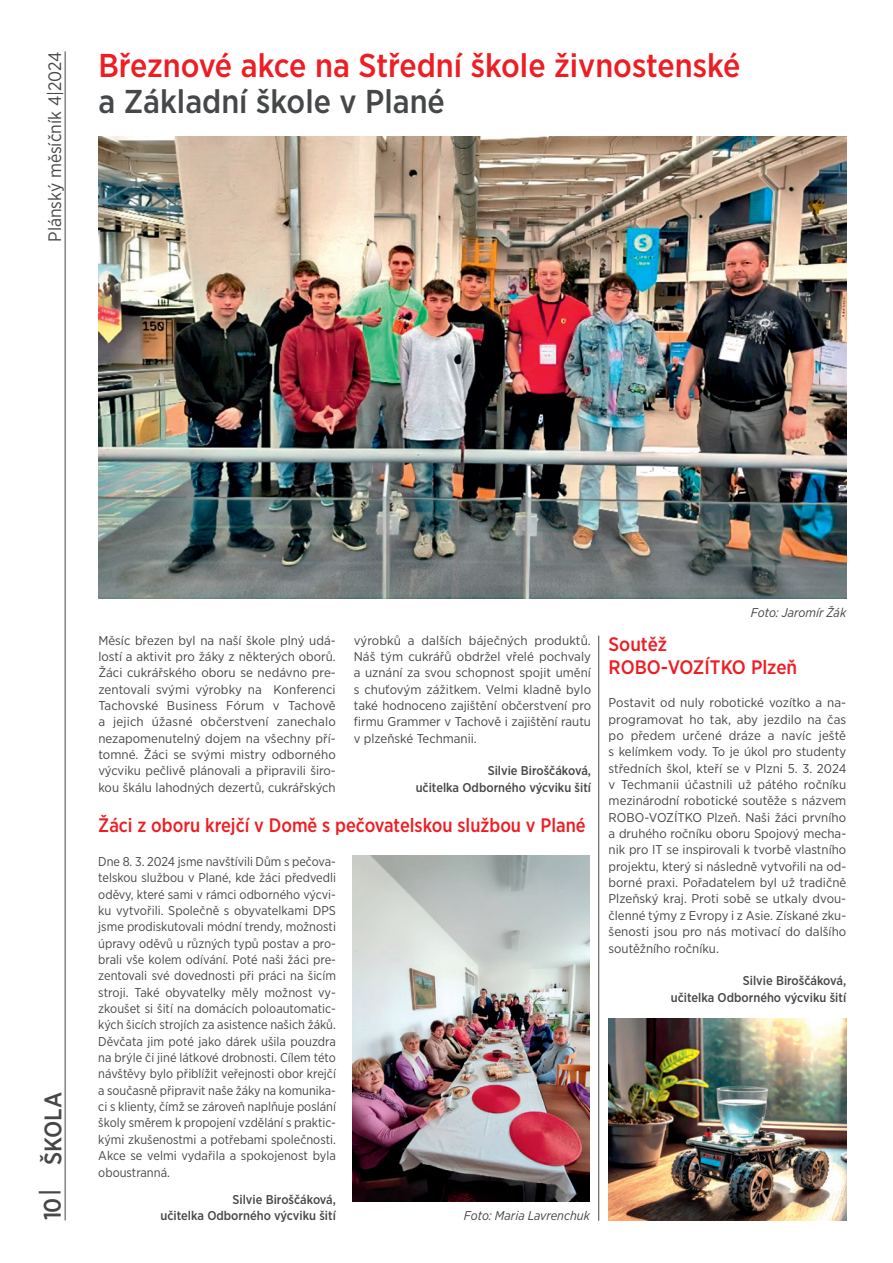
<style>
.page{position:relative;width:893px;height:1263px;background:#fff}
.page>*{position:absolute;margin:0;border:0;box-sizing:border-box;transform-origin:0 0}
.NADPIS_ČLÁNKU{font:500 33px/36px "Gotham Narrow";color:#ee1d23}
.t1{font:500 24px "Gotham Narrow";color:#464748}
.NADPIS_ČLÁNKU-2{font:500 19.5px "Gotham Narrow";color:#ee1d23;scale:.96 1}
.NADPIS_ČLÁNKU-3{font:500 19.5px/22.5px "Gotham Narrow";color:#ee1d23}
.t2{font:18px "Gotham Narrow";color:#464748}
.ČLÁNEK{font:12.75px/16.4px "Gotham Narrow";color:#464748;text-align:justify;scale:1.05 1}
.ČLÁNEK-2{font:12.75px/16.4px "Gotham Narrow";color:#464748;text-align:justify}
.ČLÁNEK-3{font:12.75px/16.4px "Gotham Narrow";color:#464748;text-align:justify;scale:1.04 1}
.ČLÁNEK-4{font:500 12.75px/16.4px "Gotham Narrow";color:#464748;text-align:right}
.Popisky_pod_foto{font:italic 12.75px "Gotham Narrow";color:#464748}
.s1{color:#464748}
</style>
<div class="page">
<hr style="left:65px;top:51px;width:1px;height:1169px;background:#464748">
<img style="left:98px;top:137px;width:748px;height:462px">
<hr style="left:598px;top:635px;width:1px;height:586px;background:#464748">
<img style="left:353px;top:856px;width:237px;height:346px">
<img style="left:609px;top:1019px;width:237px;height:201px">
<h3 class="t2" style="left:44px;top:242px;width:192px;rotate:-90deg">Plánský měsíčník 4|2024</h3>
<p class="NADPIS_ČLÁNKU" style="left:98px;top:47px;width:644px">Březnové akce na Střední škole živnostenské <span class="s1">a Základní škole v Plané</span></p>
<p class="t1" style="left:38px;top:1220px;width:130px;rotate:-90deg">10| ŠKOLA</p>
<p class="ČLÁNEK-3" style="left:98px;top:632px;width:230px">Měsíc březen byl na naší škole plný udá&shy;lostí a aktivit pro žáky z některých oborů.<br>Žáci cukrářského oboru se nedávno pre&shy;zentovali svými výrobky na Konferenci Tachovské Business Fórum v Tachově a jejich úžasné občerstvení zanechalo nezapomenutelný dojem na všechny pří&shy;tomné. Žáci se svými mistry odborného výcviku pečlivě plánovali a připravili širo&shy;kou škálu lahodných dezertů, cukrářských</p>
<p class="ČLÁNEK" style="left:354px;top:632px;width:228px">výrobků a dalších báječných produktů.<br>Náš tým cukrářů obdržel vřelé pochvaly a uznání za svou schopnost spojit umění s chuťovým zážitkem. Velmi kladně bylo také hodnoceno zajištění občerstvení pro firmu Grammer v Tachově i zajištění rautu v plzeňské Techmanii.</p>
<p class="ČLÁNEK-4" style="left:416px;top:763px;width:177px">Silvie Biroščáková,<br>učitelka Odborného výcviku šití</p>
<p class="NADPIS_ČLÁNKU-2" style="left:98px;top:813px;width:509px">Žáci z oboru krejčí v Domě s pečovatelskou službou v Plané</p>
<p class="ČLÁNEK-2" style="left:98px;top:853px;width:239px">Dne 8. 3. 2024 jsme navštívili Dům s pečova&shy;telskou službou v Plané, kde žáci předvedli oděvy, které sami v rámci odborného výcvi&shy;ku vytvořili. Společně s obyvatelkami DPS jsme prodiskutovali módní trendy, možnosti úpravy oděvů u různých typů postav a pro&shy;brali vše kolem odívání. Poté naši žáci pre&shy;zentovali své dovednosti při práci na šicím stroji. Také obyvatelky měly možnost vy&shy;zkoušet si šití na domácích poloautomatic&shy;kých šicích strojích za asistence našich žáků.<br>Děvčata jim poté jako dárek ušila pouzdra na brýle či jiné látkové drobnosti. Cílem této návštěvy bylo přiblížit veřejnosti obor krejčí a současně připravit naše žáky na komunika&shy;ci s klienty, čímž se zároveň naplňuje poslání školy směrem k propojení vzdělání s praktic&shy;kými zkušenostmi a potřebami společnosti.<br>Akce se velmi vydařila a spokojenost byla oboustranná.</p>
<p class="ČLÁNEK-4" style="left:161px;top:1191px;width:177px">Silvie Biroščáková,<br>učitelka Odborného výcviku šití</p>
<p class="Popisky_pod_foto" style="left:464px;top:1208px;width:127px">Foto: Maria Lavrenchuk</p>
<p class="Popisky_pod_foto" style="left:751px;top:605px;width:97px">Foto: Jaromír Žák</p>
<p class="NADPIS_ČLÁNKU-3" style="left:609px;top:633px;width:190px">Soutěž<br>ROBO-VOZÍTKO Plzeň</p>
<p class="ČLÁNEK" style="left:609px;top:694px;width:228px">Postavit od nuly robotické vozítko a na&shy;programovat ho tak, aby jezdilo na čas po předem určené dráze a navíc ještě s kelímkem vody. To je úkol pro studenty středních škol, kteří se v Plzni 5. 3. 2024 v Techmanii účastnili už pátého ročníku mezinárodní robotické soutěže s názvem ROBO-VOZÍTKO Plzeň. Naši žáci prvního a druhého ročníku oboru Spojový mecha&shy;nik pro IT se inspirovali k tvorbě vlastního projektu, který si následně vytvořili na od&shy;borné praxi. Pořadatelem byl už tradičně Plzeňský kraj. Proti sobě se utkaly dvou&shy;členné týmy z Evropy i z Asie. Získané zku&shy;šenosti jsou pro nás motivací do dalšího soutěžního ročníku.</p>
<p class="ČLÁNEK-4" style="left:671px;top:972px;width:177px">Silvie Biroščáková,<br>učitelka Odborného výcviku šití</p>
</div>
